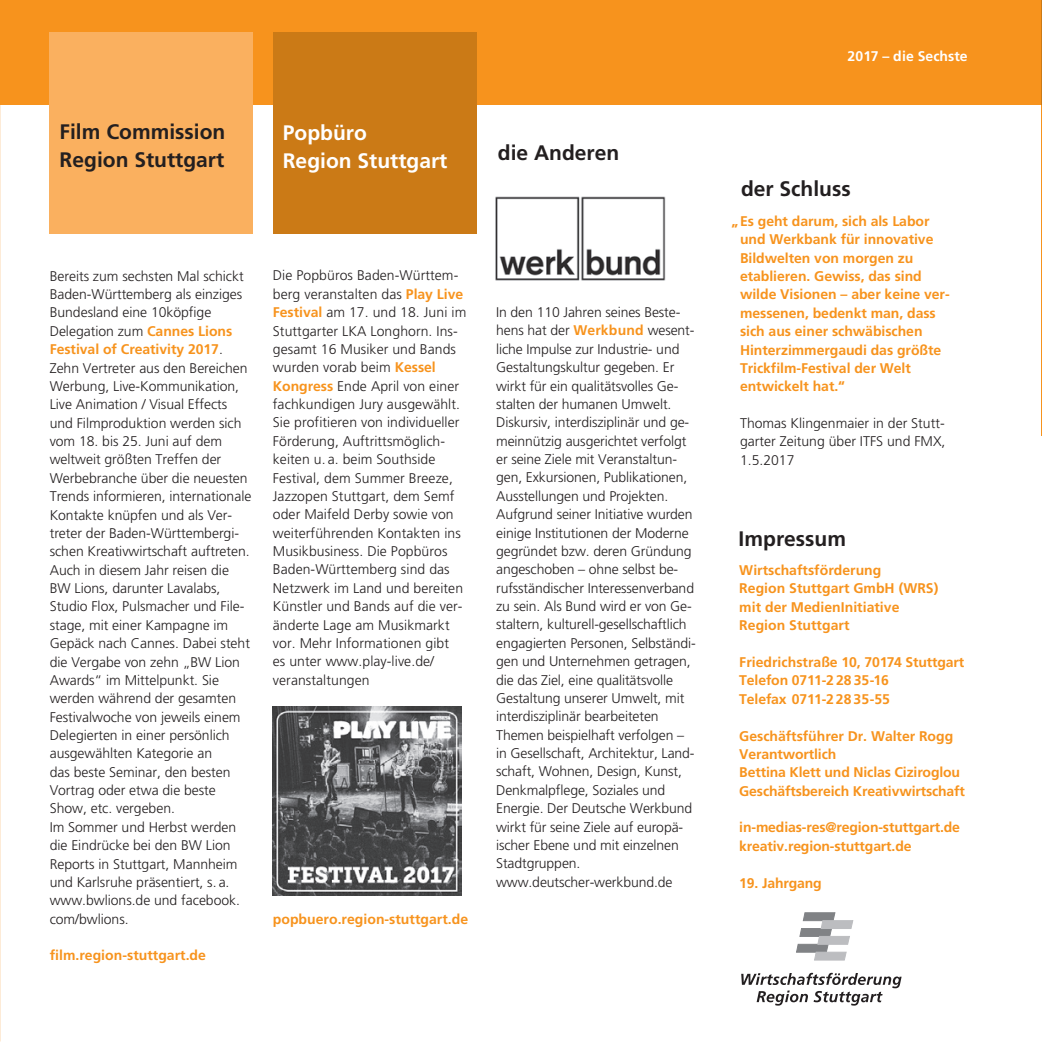
<style>
.page{position:relative;width:1042px;height:1042px;background:#fff}
.page>*{position:absolute;margin:0;border:0;box-sizing:border-box;transform-origin:0 0}
.t1{font:700 21px/28px "Frutiger";color:#231f20}
.t2{font:700 21px/28px "Frutiger";color:#fff}
.t3{font:300 14px/18.4px "Frutiger";letter-spacing:-.005em;color:#231f20}
.t4{font:700 14px/18.4px "Frutiger";letter-spacing:-.005em;color:#f7931d}
.t5{font:700 14px "Frutiger";color:#fff}
.s1{font-weight:700;color:#f7931d}
</style>
<div class="page">
<div style="left:0;top:0;width:1042px;height:105px;background:#f7931d"></div>
<div style="left:50px;top:32px;width:203px;height:201px;background:#fab05f"></div>
<div style="left:273px;top:32px;width:203px;height:201px;background:#cb7a16"></div>
<img style="left:273px;top:706px;width:188px;height:189px">
<img style="left:495px;top:196px;width:171px;height:85px">
<svg style="left:796px;top:913px;width:57px;height:47px"></svg>
<svg style="left:741px;top:973px;width:160px;height:32px"></svg>
<h1 class="t1" style="left:60px;top:118px;width:167px">Film Commission<br>Region Stuttgart</h1>
<h1 class="t2" style="left:283px;top:118px;width:166px">Popbüro<br>Region Stuttgart</h1>
<h1 class="t1" style="left:498px;top:138px;width:123px">die Anderen</h1>
<p class="t3" style="left:50px;top:267px;width:203px">Bereits zum sechsten Mal schickt<br>Baden-Württemberg als einziges<br>Bundesland eine 10köpfige<br>Delegation zum <span class="s1">Cannes Lions<br>Festival of Creativity 2017</span>.<br>Zehn Vertreter aus den Bereichen<br>Werbung, Live-Kommunikation,<br>Live Animation / Visual Effects und Filmproduktion werden sich vom 18. bis 25. Juni auf dem weltweit größten Treffen der<br>Werbebranche über die neuesten<br>Trends informieren, internationale<br>Kontakte knüpfen und als Ver&shy;treter der Baden-Württembergi&shy;schen Kreativwirtschaft auftreten.<br>Auch in diesem Jahr reisen die<br>BW Lions, darunter Lavalabs,<br>Studio Flox, Pulsmacher und File&shy;stage, mit einer Kampagne im<br>Gepäck nach Cannes. Dabei steht die Vergabe von zehn „BW Lion<br>Awards“ im Mittelpunkt. Sie werden während der gesamten<br>Festivalwoche von jeweils einem<br>Delegierten in einer persönlich ausgewählten Kategorie an<br>das beste Seminar, den besten<br>Vortrag oder etwa die beste<br>Show, etc. vergeben.<br>Im Sommer und Herbst werden die Eindrücke bei den BW Lion<br>Reports in Stuttgart, Mannheim und Karlsruhe präsentiert, s. a. www.bwlions.de und facebook. com/bwlions.</p>
<p class="t4" style="left:50px;top:946px;width:158px">film.region-stuttgart.de</p>
<p class="t3" style="left:273px;top:267px;width:195px">Die Popbüros Baden-Württem&shy;berg veranstalten das <span class="s1">Play Live<br>Festival</span> am 17. und 18. Juni im<br>Stuttgarter LKA Longhorn. Ins&shy;gesamt 16 Musiker und Bands wurden vorab beim <span class="s1">Kessel<br>Kongress</span> Ende April von einer fachkundigen Jury ausgewählt.<br>Sie profitieren von individueller<br>Förderung, Auftrittsmöglich&shy;keiten u. a. beim Southside<br>Festival, dem Summer Breeze,<br>Jazzopen Stuttgart, dem Semf oder Maifeld Derby sowie von weiterführenden Kontakten ins<br>Musikbusiness. Die Popbüros<br>Baden-Württemberg sind das<br>Netzwerk im Land und bereiten<br>Künstler und Bands auf die ver&shy;änderte Lage am Musikmarkt vor. Mehr Informationen gibt<br>es unter www.play-live.de/ veranstaltungen</p>
<p class="t4" style="left:273px;top:909px;width:197px">popbuero.region-stuttgart.de</p>
<p class="t3" style="left:496px;top:303px;width:201px">In den 110 Jahren seines Beste&shy;hens hat der <span class="s1">Werkbund</span> wesent&shy;liche Impulse zur Industrie- und<br>Gestaltungskultur gegeben. Er wirkt für ein qualitätsvolles Ge&shy;stalten der humanen Umwelt.<br>Diskursiv, interdisziplinär und ge&shy;meinnützig ausgerichtet verfolgt er seine Ziele mit Veranstaltun&shy;gen, Exkursionen, Publikationen,<br>Ausstellungen und Projekten.<br>Aufgrund seiner Initiative wurden einige Institutionen der Moderne gegründet bzw. deren Gründung angeschoben – ohne selbst be&shy;rufsständischer Interessenverband zu sein. Als Bund wird er von Ge&shy;staltern, kulturell-gesellschaftlich engagierten Personen, Selbständi&shy;gen und Unternehmen getragen, die das Ziel, eine qualitätsvolle<br>Gestaltung unserer Umwelt, mit interdisziplinär bearbeiteten<br>Themen beispielhaft verfolgen – in Gesellschaft, Architektur, Land&shy;schaft, Wohnen, Design, Kunst,<br>Denkmalpflege, Soziales und<br>Energie. Der Deutsche Werkbund wirkt für seine Ziele auf europä&shy;ischer Ebene und mit einzelnen<br>Stadtgruppen. www.deutscher-werkbund.de</p>
<p class="t5" style="left:847px;top:47px;width:121px">2017 – die Sechste</p>
<h1 class="t1" style="left:741px;top:175px;width:111px">der Schluss</h1>
<p class="t4" style="left:740px;top:212px;width:211px;text-indent:-8px">„Es geht darum, sich als Labor und Werkbank für innovative<br>Bildwelten von morgen zu etablieren. Gewiss, das sind wilde Visionen – aber keine ver&shy;messenen, bedenkt man, dass sich aus einer schwäbischen<br>Hinterzimmergaudi das größte<br>Trickfilm-Festival der Welt entwickelt hat.“</p>
<p class="t3" style="left:740px;top:414px;width:207px;text-align:justify">Thomas Klingenmaier in der Stutt&shy;garter Zeitung über ITFS und FMX, 1.5.2017</p>
<h1 class="t1" style="left:738px;top:524px;width:109px">Impressum</h1>
<p class="t4" style="left:739px;top:561px;width:201px">Wirtschaftsförderung<br>Region Stuttgart GmbH (WRS) mit der MedienInitiative<br>Region Stuttgart</p>
<p class="t4" style="left:739px;top:653px;width:226px">Friedrichstraße 10, 70174 Stuttgart<br>Telefon 0711-2 28 35-16<br>Telefax 0711-2 28 35-55</p>
<p class="t4" style="left:739px;top:726px;width:227px">Geschäftsführer Dr. Walter Rogg<br>Verantwortlich<br>Bettina Klett und Niclas Ciziroglou<br>Geschäftsbereich Kreativwirtschaft</p>
<p class="t4" style="left:739px;top:818px;width:222px">in-medias-res@region-stuttgart.de kreativ.region-stuttgart.de</p>
<p class="t4" style="left:739px;top:873px;width:84px">19. Jahrgang</p>
</div>
